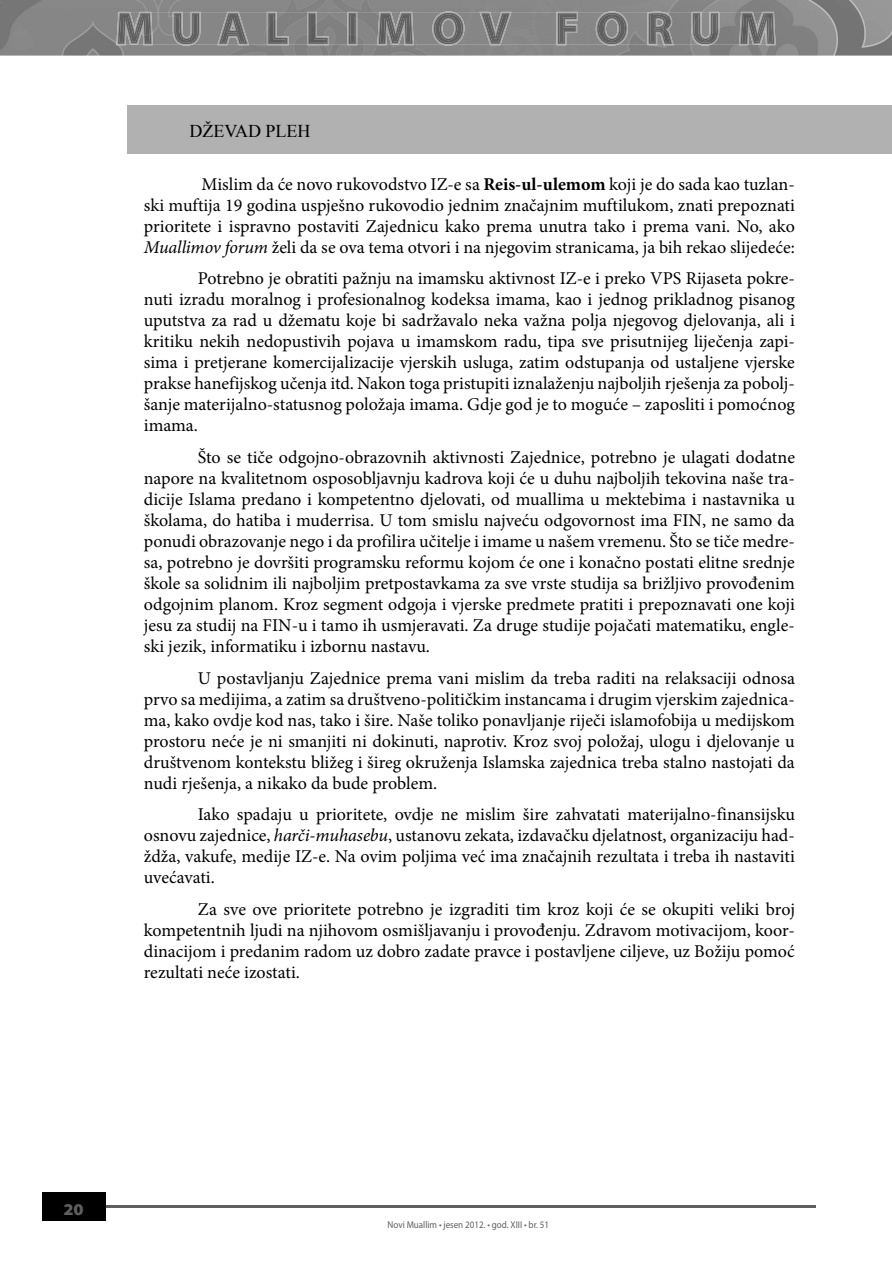
<style>
.page{position:relative;width:892px;height:1262px;background:#fff}
.page>*{position:absolute;margin:0;border:0;box-sizing:border-box;transform-origin:0 0}
.t1{font:18px/21px "Minion Pro";color:#000;text-align:justify}
.t2{font:18px "Times New Roman";color:#000}
.t3{font:900 semi-expanded 16.5px "Myriad Pro";color:#5f5f5f}
.t4{font:9.9px "Myriad Pro";color:#5f5f5f;scale:.91 1}
.s1{font-weight:700}
.s2{font-style:italic}
</style>
<div class="page">
<hr style="left:105px;top:1204px;width:711px;height:2px;background:#5f5f5f">
<div style="left:42px;top:1191px;width:63px;height:29px;background:#000"></div>
<div style="left:127px;top:105px;width:764px;height:49px;background:#b1b1b1"></div>
<img style="left:0;top:0;width:891px;height:56px">
<img style="left:116px;top:11px;width:659px;height:35px">
<img style="left:118px;top:13px;width:361px;height:31px">
<img style="left:479px;top:13px;width:15px;height:31px">
<img style="left:494px;top:13px;width:279px;height:31px">
<p class="t2" style="left:189px;top:119px;width:123px">DŽEVAD PLEH</p>
<p class="t1" style="left:144px;top:173px;width:652px;text-indent:58px">Mislim da će novo rukovodstvo IZ-e sa <span class="s1">Reis-ul-ulemom</span> koji je do sada kao tuzlan&shy;ski muftija 19 godina uspješno rukovodio jednim značajnim muftilukom, znati prepoznati prioritete i ispravno postaviti Zajednicu kako prema unutra tako i prema vani. No, ako <span class="s2">Muallimov forum</span> želi da se ova tema otvori i na njegovim stranicama, ja bih rekao slijedeće:</p>
<p class="t1" style="left:144px;top:268px;width:652px;text-indent:54px">Potrebno je obratiti pažnju na imamsku aktivnost IZ-e i preko VPS Rijaseta pokre&shy;nuti izradu moralnog i profesionalnog kodeksa imama, kao i jednog prikladnog pisanog uputstva za rad u džematu koje bi sadržavalo neka važna polja njegovog djelovanja, ali i kritiku nekih nedopustivih pojava u imamskom radu, tipa sve prisutnijeg liječenja zapi&shy;sima i pretjerane komercijalizacije vjerskih usluga, zatim odstupanja od ustaljene vjerske prakse hanefijskog učenja itd. Nakon toga pristupiti iznalaženju najboljih rješenja za pobolj&shy;šanje materijalno-statusnog položaja imama. Gdje god je to moguće – zaposliti i pomoćnog imama.</p>
<p class="t1" style="left:144px;top:446px;width:652px;text-indent:54px">Što se tiče odgojno-obrazovnih aktivnosti Zajednice, potrebno je ulagati dodatne napore na kvalitetnom osposobljavnju kadrova koji će u duhu najboljih tekovina naše tra&shy;dicije Islama predano i kompetentno djelovati, od muallima u mektebima i nastavnika u školama, do hatiba i muderrisa. U tom smislu najveću odgovornost ima FIN, ne samo da ponudi obrazovanje nego i da profilira učitelje i imame u našem vremenu. Što se tiče medre&shy;sa, potrebno je dovršiti programsku reformu kojom će one i konačno postati elitne srednje škole sa solidnim ili najboljim pretpostavkama za sve vrste studija sa brižljivo provođenim odgojnim planom. Kroz segment odgoja i vjerske predmete pratiti i prepoznavati one koji jesu za studij na FIN-u i tamo ih usmjeravati. Za druge studije pojačati matematiku, engle&shy;ski jezik, informatiku i izbornu nastavu.</p>
<p class="t1" style="left:144px;top:667px;width:652px;text-indent:54px">U postavljanju Zajednice prema vani mislim da treba raditi na relaksaciji odnosa prvo sa medijima, a zatim sa društveno-političkim instancama i drugim vjerskim zajednica&shy;ma, kako ovdje kod nas, tako i šire. Naše toliko ponavljanje riječi islamofobija u medijskom prostoru neće je ni smanjiti ni dokinuti, naprotiv. Kroz svoj položaj, ulogu i djelovanje u društvenom kontekstu bližeg i šireg okruženja Islamska zajednica treba stalno nastojati da nudi rješenja, a nikako da bude problem.</p>
<p class="t1" style="left:144px;top:803px;width:652px;text-indent:54px">Iako spadaju u prioritete, ovdje ne mislim šire zahvatati materijalno-finansijsku osnovu zajednice, <span class="s2">harči-muhasebu</span>, ustanovu zekata, izdavačku djelatnost, organizaciju had&shy;ždža, vakufe, medije IZ-e . Na ovim poljima već ima značajnih rezultata i treba ih nastaviti uvećavati.</p>
<p class="t1" style="left:144px;top:898px;width:652px;text-indent:54px">Za sve ove prioritete potrebno je izgraditi tim kroz koji će se okupiti veliki broj kompetentnih ljudi na njihovom osmišljavanju i provođenju. Zdravom motivacijom, koor&shy;dinacijom i predanim radom uz dobro zadate pravce i postavljene ciljeve, uz Božiju pomoć rezultati neće izostati.</p>
<p class="t3" style="left:63px;top:1199px;width:22px">20</p>
<p class="t4" style="left:387px;top:1217px;width:179px">Novi Muallim • jesen 2012. • god. XIII • br. 51</p>
</div>
